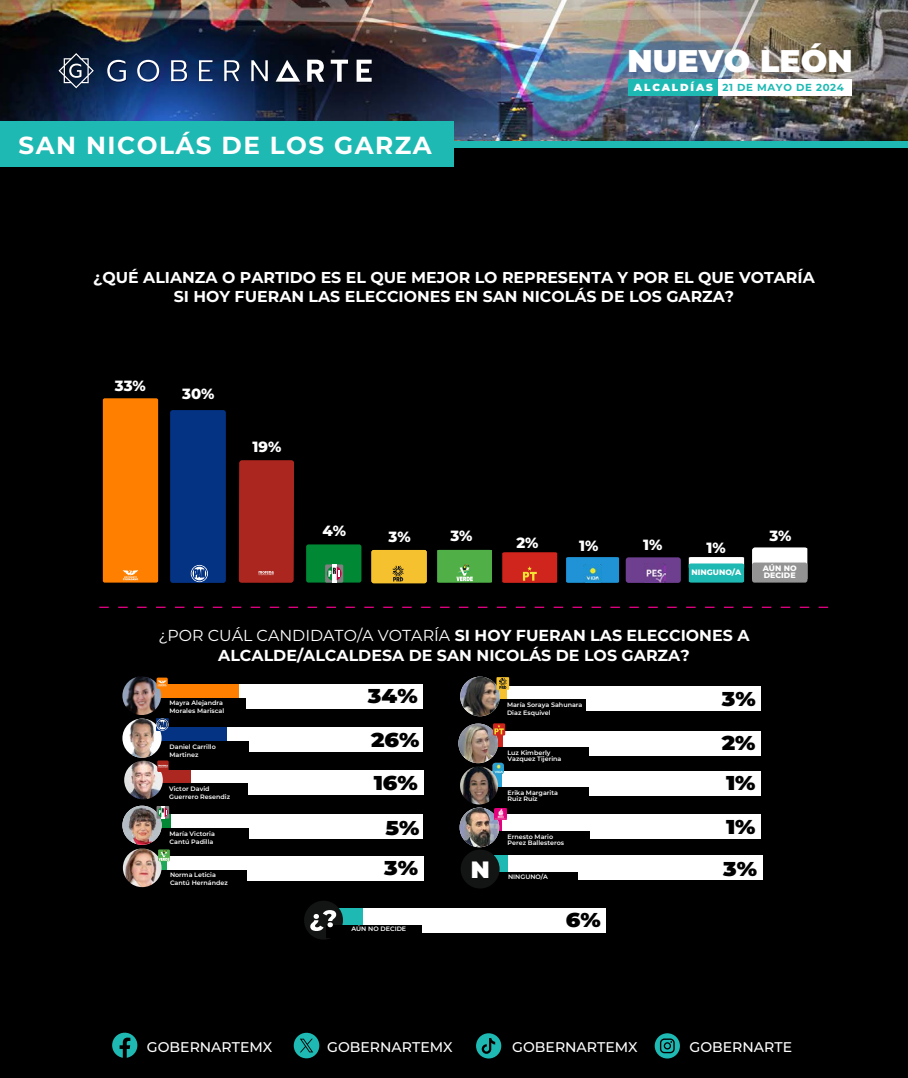
<style>
.page{position:relative;width:908px;height:1078px;background:#fff}
.page>*{position:absolute;margin:0;border:0;box-sizing:border-box;transform-origin:0 0}
.t1{font:900 31.4px "Montserrat";letter-spacing:.005em;color:#fff}
.t2{font:700 24.6px "Montserrat";letter-spacing:.06em;color:#fff}
.t3{font:900 23.6px "Montserrat";color:#fff}
.t4{font:900 20px "Montserrat";color:#000;scale:1.1 1}
.t5{font:700 15.8px/19px "Montserrat";color:#fff;text-align:center}
.t6{font:800 14.8px "Montserrat";color:#fff}
.t7{font:500 14px "Montserrat";color:#fff}
.t8{font:700 10.2px "Montserrat";letter-spacing:.06em;color:#1fb9b3}
.t9{font:800 7.8px/6.8px "Montserrat";color:#fff}
.t10{font:600 6.4px/7.8px "Montserrat";color:#fff}
.s1{font-weight:900;color:#fff}
.s2{font-weight:400}
</style>
<div class="page">
<img style="left:0;top:0;width:907px;height:141px">
<div style="left:0;top:144px;width:907px;height:933px;background:#000"></div>
<div style="left:450px;top:141px;width:457px;height:7px;background:#1fb9b3"></div>
<div style="left:0;top:122px;width:453px;height:45px;background:#1fb9b3"></div>
<svg style="left:293px;top:1032px;width:26px;height:26px"></svg>
<svg style="left:476px;top:1033px;width:25px;height:25px"></svg>
<svg style="left:654px;top:1033px;width:25px;height:25px"></svg>
<svg style="left:112px;top:1032px;width:25px;height:25px"></svg>
<div style="left:103px;top:398px;width:55px;height:184px;background:#ff8000;border-radius:2px"></div>
<svg style="left:122px;top:570px;width:16px;height:10px"></svg>
<svg style="left:688px;top:557px;width:55px;height:25px"></svg>
<svg style="left:752px;top:547px;width:55px;height:16px"></svg>
<div style="left:751px;top:562px;width:56px;height:20px;background:#939393;border-radius:2px"></div>
<div style="left:239px;top:460px;width:55px;height:122px;background:#ab261e"></div>
<svg style="left:437px;top:549px;width:54px;height:33px;background:#56ac4e"></svg>
<svg style="left:502px;top:552px;width:55px;height:30px;background:#ce2c1d"></svg>
<div style="left:170px;top:410px;width:55px;height:172px;background:#053383"></div>
<svg style="left:306px;top:544px;width:55px;height:38px;background:#178741"></svg>
<svg style="left:371px;top:550px;width:55px;height:33px;background:#eab82c"></svg>
<svg style="left:566px;top:557px;width:52px;height:25px"></svg>
<img style="left:583px;top:564px;width:18px;height:18px">
<div style="left:625px;top:557px;width:55px;height:25px;background:#6e3e8f;border-radius:3px"></div>
<img style="left:646px;top:563px;width:19px;height:19px">
<div style="left:497px;top:855px;width:265px;height:24px;background:#fff"></div>
<div style="left:494px;top:855px;width:13px;height:24px;background:#1fb9b3"></div>
<div style="left:482px;top:872px;width:96px;height:12px;background:#000"></div>
<div style="left:341px;top:907px;width:264px;height:25px;background:#fff"></div>
<div style="left:332px;top:907px;width:30px;height:25px;background:#1fb9b3"></div>
<div style="left:304px;top:900px;width:39px;height:39px;background:#131414;border-radius:50%"></div>
<div style="left:326px;top:924px;width:95px;height:13px;background:#000"></div>
<div style="left:460px;top:849px;width:39px;height:39px;background:#131414;border-radius:50%"></div>
<div style="left:496px;top:814px;width:264px;height:24px;background:#fff"></div>
<svg style="left:498px;top:819px;width:4px;height:12px"></svg>
<div style="left:481px;top:831px;width:108px;height:10px;background:#000"></div>
<div style="left:159px;top:770px;width:264px;height:24px;background:#fff"></div>
<div style="left:155px;top:770px;width:36px;height:24px;background:#ad2721"></div>
<div style="left:143px;top:782px;width:104px;height:13px;background:#000"></div>
<img style="left:459px;top:807px;width:40px;height:40px;border-radius:20px">
<div style="left:496px;top:771px;width:264px;height:24px;background:#fff"></div>
<div style="left:491px;top:771px;width:10px;height:24px;background:#26a2d7"></div>
<div style="left:480px;top:787px;width:108px;height:10px;background:#000"></div>
<div style="left:496px;top:731px;width:264px;height:24px;background:#fff"></div>
<svg style="left:496px;top:735px;width:7px;height:12px"></svg>
<div style="left:480px;top:747px;width:108px;height:10px;background:#000"></div>
<img style="left:458px;top:723px;width:39px;height:40px;border-radius:20px">
<svg style="left:493px;top:723px;width:12px;height:12px"></svg>
<svg style="left:494px;top:724px;width:9px;height:10px"></svg>
<svg style="left:310px;top:910px;width:26px;height:20px"></svg>
<svg style="left:494px;top:808px;width:12px;height:11px"></svg>
<div style="left:158px;top:726px;width:265px;height:25px;background:#fff"></div>
<div style="left:141px;top:726px;width:86px;height:25px;background:#053383"></div>
<div style="left:138px;top:740px;width:110px;height:11px;background:#000"></div>
<img style="left:460px;top:766px;width:38px;height:38px;border-radius:19px">
<svg style="left:492px;top:762px;width:11px;height:12px"></svg>
<img style="left:122px;top:718px;width:39px;height:39px;border-radius:20px">
<svg style="left:156px;top:718px;width:13px;height:12px"></svg>
<img style="left:124px;top:760px;width:39px;height:39px;border-radius:19px">
<svg style="left:157px;top:760px;width:11px;height:11px"></svg>
<svg style="left:158px;top:764px;width:10px;height:3px"></svg>
<div style="left:158px;top:683px;width:264px;height:25px;background:#fff"></div>
<div style="left:153px;top:683px;width:86px;height:25px;background:#ff8000"></div>
<div style="left:143px;top:698px;width:103px;height:12px;background:#000"></div>
<img style="left:122px;top:676px;width:39px;height:38px;border-radius:19px">
<svg style="left:156px;top:677px;width:12px;height:11px"></svg>
<svg style="left:157px;top:680px;width:10px;height:6px"></svg>
<div style="left:496px;top:686px;width:264px;height:25px;background:#fff"></div>
<svg style="left:498px;top:689px;width:8px;height:10px"></svg>
<div style="left:480px;top:699px;width:105px;height:12px;background:#000"></div>
<div style="left:158px;top:813px;width:265px;height:25px;background:#fff"></div>
<svg style="left:160px;top:813px;width:11px;height:15px"></svg>
<div style="left:138px;top:828px;width:110px;height:10px;background:#000"></div>
<img style="left:122px;top:805px;width:39px;height:39px;border-radius:20px">
<svg style="left:156px;top:805px;width:13px;height:13px"></svg>
<svg style="left:161px;top:805px;width:4px;height:13px"></svg>
<svg style="left:158px;top:807px;width:10px;height:10px"></svg>
<img style="left:460px;top:676px;width:39px;height:40px;border-radius:20px">
<svg style="left:496px;top:677px;width:13px;height:12px"></svg>
<svg style="left:498px;top:677px;width:8px;height:11px"></svg>
<svg style="left:99px;top:606px;width:728px;height:1px"></svg>
<div style="left:159px;top:855px;width:264px;height:25px;background:#fff"></div>
<svg style="left:157px;top:855px;width:10px;height:15px"></svg>
<div style="left:143px;top:870px;width:103px;height:12px;background:#000"></div>
<img style="left:123px;top:848px;width:38px;height:38px;border-radius:19px">
<svg style="left:158px;top:849px;width:12px;height:12px"></svg>
<svg style="left:158px;top:849px;width:11px;height:11px"></svg>
<div style="left:628px;top:79px;width:223px;height:17px;background:#fff"></div>
<div style="left:628px;top:79px;width:89px;height:17px;background:#1fb9b3"></div>
<svg style="left:107px;top:60px;width:19px;height:23px"></svg>
<svg style="left:137px;top:60px;width:23px;height:23px"></svg>
<svg style="left:171px;top:60px;width:17px;height:22px"></svg>
<svg style="left:199px;top:60px;width:14px;height:22px"></svg>
<svg style="left:224px;top:60px;width:16px;height:22px"></svg>
<svg style="left:251px;top:60px;width:17px;height:22px"></svg>
<svg style="left:275px;top:60px;width:26px;height:23px"></svg>
<svg style="left:307px;top:60px;width:41px;height:23px"></svg>
<svg style="left:356px;top:60px;width:16px;height:23px"></svg>
<svg style="left:58px;top:53px;width:37px;height:35px"></svg>
<h2 class="t2" style="left:19px;top:128px;width:414px">SAN NICOLÁS DE LOS GARZA</h2>
<h1 class="t1" style="left:627px;top:38px;width:227px">NUEVO LEÓN</h1>
<h3 class="t8" style="left:633px;top:80px;width:211px"><span class="s1">ALCALDÍAS</span> 21 DE MAYO DE 2024</h3>
<h3 class="t5" style="left:93px;top:267px;width:722px">¿QUÉ ALIANZA O PARTIDO ES EL QUE MEJOR LO REPRESENTA Y POR EL QUE VOTARÍA<br>SI HOY FUERAN LAS ELECCIONES EN SAN NICOLÁS DE LOS GARZA?</h3>
<h3 class="t6" style="left:115px;top:375px;width:33px">33%</h3>
<h3 class="t6" style="left:182px;top:382px;width:34px">30%</h3>
<h3 class="t6" style="left:252px;top:436px;width:30px">19%</h3>
<h3 class="t6" style="left:322px;top:520px;width:25px">4%</h3>
<h3 class="t6" style="left:388px;top:526px;width:24px">3%</h3>
<h3 class="t6" style="left:450px;top:525px;width:24px">3%</h3>
<h3 class="t6" style="left:516px;top:531px;width:24px">2%</h3>
<h3 class="t6" style="left:579px;top:535px;width:21px">1%</h3>
<h3 class="t6" style="left:642px;top:533px;width:21px">1%</h3>
<h3 class="t6" style="left:706px;top:537px;width:21px">1%</h3>
<h3 class="t6" style="left:769px;top:524px;width:24px">3%</h3>
<p class="t9" style="left:691px;top:568px;width:51px">NINGUNO/A</p>
<p class="t9" style="left:762px;top:564px;width:35px">AÚN NO<br>DECIDE</p>
<h3 class="t5" style="left:158px;top:624px;width:592px;line-height:20.4px"><span class="s2">¿POR CUÁL CANDIDATO/A VOTARÍA</span> SI HOY FUERAN LAS ELECCIONES A<br>ALCALDE/ALCALDESA DE SAN NICOLÁS DE LOS GARZA?</h3>
<p class="t10" style="left:169px;top:698px;width:56px">Mayra Alejandra<br>Morales Mariscal</p>
<h3 class="t4" style="left:368px;top:680px;width:47px">34%</h3>
<p class="t10" style="left:507px;top:700px;width:77px">María Soraya Sahunara<br>Diaz Esquivel</p>
<h3 class="t4" style="left:721px;top:683px;width:32px">3%</h3>
<p class="t10" style="left:169px;top:742px;width:48px">Daniel Carrillo<br>Martinez</p>
<h3 class="t4" style="left:371px;top:725px;width:46px">26%</h3>
<h3 class="t4" style="left:721px;top:727px;width:32px">2%</h3>
<p class="t10" style="left:507px;top:748px;width:55px;line-height:6px">Luz Kimberly<br>Vazquez Tijerina</p>
<p class="t10" style="left:169px;top:784px;width:62px">Victor David<br>Guerrero Resendiz</p>
<h3 class="t4" style="left:373px;top:767px;width:42px">16%</h3>
<p class="t10" style="left:507px;top:789px;width:52px;line-height:6px">Erika Margarita<br>Ruiz Ruiz</p>
<h3 class="t4" style="left:725px;top:768px;width:28px">1%</h3>
<p class="t10" style="left:169px;top:829px;width:47px">María Victoria<br>Cantú Padilla</p>
<h3 class="t4" style="left:385px;top:812px;width:32px">5%</h3>
<p class="t10" style="left:507px;top:833px;width:58px;line-height:6px">Ernesto Mario<br>Perez Ballesteros</p>
<h3 class="t4" style="left:725px;top:811px;width:28px">1%</h3>
<p class="t10" style="left:170px;top:870px;width:59px">Norma Leticia<br>Cantú Hernández</p>
<h3 class="t4" style="left:384px;top:852px;width:32px">3%</h3>
<h3 class="t3" style="left:470px;top:851px;width:20px">N</h3>
<p class="t10" style="left:508px;top:872px;width:41px">NINGUNO/A</p>
<h3 class="t4" style="left:723px;top:853px;width:32px">3%</h3>
<p class="t10" style="left:351px;top:924px;width:56px">AÚN NO DECIDE</p>
<h3 class="t4" style="left:565px;top:904px;width:33px">6%</h3>
<h3 class="t7" style="left:147px;top:1037px;width:127px">GOBERNARTEMX</h3>
<h3 class="t7" style="left:327px;top:1037px;width:127px">GOBERNARTEMX</h3>
<h3 class="t7" style="left:512px;top:1037px;width:127px">GOBERNARTEMX</h3>
<h3 class="t7" style="left:689px;top:1037px;width:104px">GOBERNARTE</h3>
</div>
